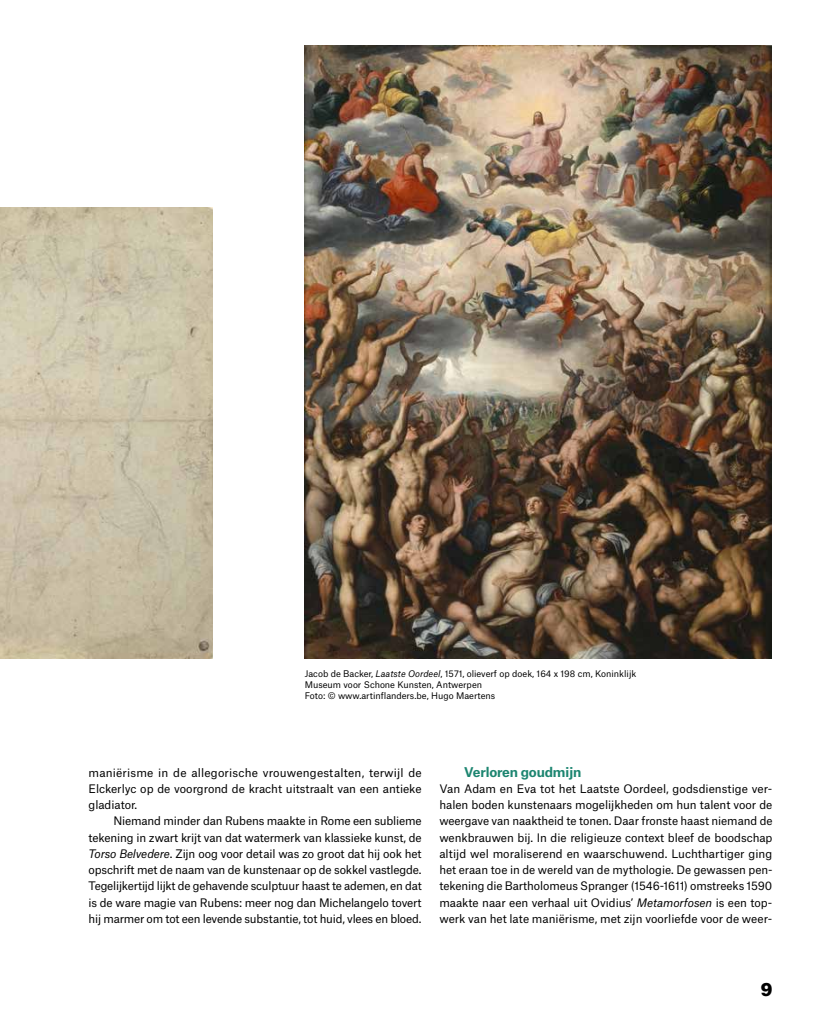
<style>
.page{position:relative;width:815px;height:1028px;background:#fff}
.page>*{position:absolute;margin:0;border:0;box-sizing:border-box;transform-origin:0 0}
.t1{font:900 17.5px "Atlas Grotesk";color:#000}
.t2{font:700 12.88px "Atlas Grotesk";letter-spacing:-.015em;color:#1c8570}
.t3{font:11.25px/16.2px "Atlas Grotesk";letter-spacing:-.005em;color:#000;text-align:justify}
.t4{font:8.75px/11px "Atlas Grotesk";color:#000}
.s1{font-style:italic}
</style>
<div class="page">
<img style="left:305px;top:46px;width:467px;height:612px">
<img style="left:0;top:208px;width:213px;height:450px">
<p class="t4" style="left:305px;top:667px;width:333px">Jacob de Backer, <span class="s1">Laatste Oordeel</span>, 1571, olieverf op doek, 164 x 198 cm, Koninklijk<br>Museum voor Schone Kunsten, Antwerpen<br>Foto: © www.artinflanders.be, Hugo Maertens</p>
<p class="t3" style="left:89px;top:763px;width:335px">maniërisme in de allegorische vrouwengestalten, terwijl de Elckerlyc op de voorgrond de kracht uitstraalt van een antieke gladiator.</p>
<p class="t3" style="left:89px;top:811px;width:335px;text-indent:25px">Niemand minder dan Rubens maakte in Rome een sublieme tekening in zwart krijt van dat watermerk van klassieke kunst, de <span class="s1">Torso Belvedere</span>. Zijn oog voor detail was zo groot dat hij ook het opschrift met de naam van de kunstenaar op de sokkel vastlegde.<br>Tegelijkertijd lijkt de gehavende sculptuur haast te ademen, en dat is de ware magie van Rubens: meer nog dan Michelangelo tovert hij marmer om tot een levende substantie, tot huid, vlees en bloed.</p>
<p class="t2" style="left:464px;top:761px;width:119px">Verloren goudmijn</p>
<p class="t3" style="left:439px;top:779px;width:335px">Van Adam en Eva tot het Laatste Oordeel, godsdienstige ver&shy;halen boden kunstenaars mogelijkheden om hun talent voor de weergave van naaktheid te tonen. Daar fronste haast niemand de wenkbrauwen bij. In die religieuze context bleef de boodschap altijd wel moraliserend en waarschuwend. Luchthartiger ging het eraan toe in de wereld van de mythologie. De gewassen pen&shy;tekening die Bartholomeus Spranger (1546-1611) omstreeks 1590 maakte naar een verhaal uit Ovidius’ <span class="s1">Metamorfosen</span> is een top&shy;werk van het late maniërisme, met zijn voorliefde voor de weer-</p>
<h1 class="t1" style="left:761px;top:974px;width:13px">9</h1>
</div>
